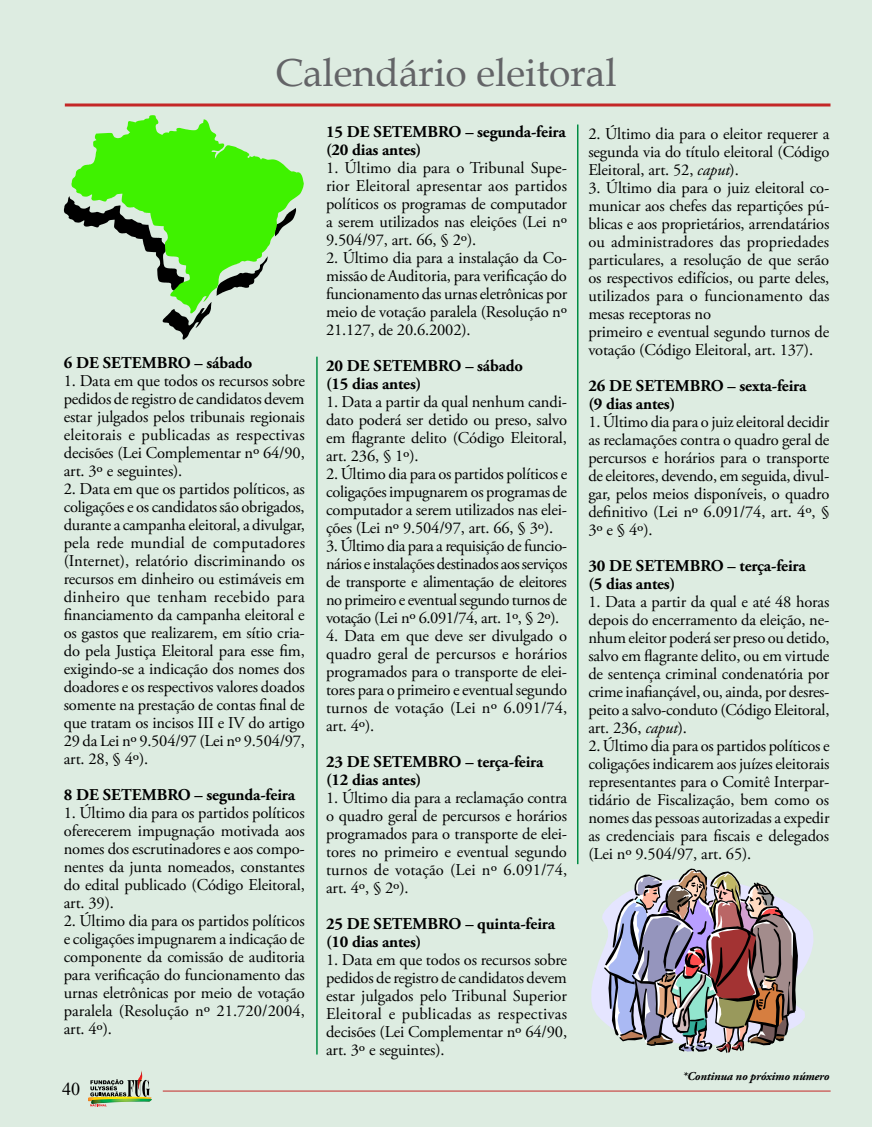
<style>
.page{position:relative;width:872px;height:1127px;background:#ddece1}
.page>*{position:absolute;margin:0;border:0;box-sizing:border-box;transform-origin:0 0}
.t1{font:39px "Book Antiqua";color:#636467}
.t2{font:18px "Times New Roman";color:#000}
.t3{font:16.5px/18px "Adobe Garamond Pro";letter-spacing:-.01em;color:#000;text-align:justify}
.t4{font:700 16.5px "Adobe Garamond Pro";letter-spacing:-.01em;color:#000}
.t5{font:italic 700 12px "Adobe Garamond Pro";letter-spacing:-.01em;color:#000}
.s1{font-style:italic}
</style>
<div class="page">
<svg style="left:591px;top:868px;width:222px;height:185px"></svg>
<svg style="left:162px;top:313px;width:48px;height:27px"></svg>
<svg style="left:64px;top:196px;width:7px;height:24px"></svg>
<svg style="left:71px;top:115px;width:233px;height:198px;fill:#3fec00"></svg>
<hr style="left:316px;top:357px;width:2px;height:697px;background:#008c44">
<hr style="left:577px;top:125px;width:1px;height:739px;background:#008c44">
<hr style="left:163px;top:1091px;width:667px;height:1px;background:#c42727">
<svg style="left:88px;top:1071px;width:64px;height:35px"></svg>
<hr style="left:65px;top:103px;width:765px;height:3px;background:#c42727">
<h1 class="t1" style="left:275px;top:46px;width:343px">Calendário eleitoral</h1>
<p class="t4" style="left:64px;top:353px;width:51px">6 de setembro</p>
<p class="t4" style="left:195px;top:353px;width:59px">– sábado</p>
<p class="t3" style="left:64px;top:373px;width:242px">1. Data em que todos os recursos sobre pedidos de registro de candidatos devem estar julgados pelos tribunais regionais eleitorais e publicadas as respectivas decisões (Lei Complementar nº 64/90, art. 3º e seguintes).</p>
<p class="t3" style="left:64px;top:481px;width:243px">2. Data em que os partidos políticos, as coligações e os candidatos são obrigados, durante a campanha eleitoral, a divulgar, pela rede mundial de computadores (Internet), relatório discriminando os recursos em dinheiro ou estimáveis em dinheiro que tenham recebido para financiamento da campanha eleitoral e os gastos que realizarem, em sítio cria&shy;do pela Justiça Eleitoral para esse fim, exigindo-se a indicação dos nomes dos doadores e os respectivos valores doados somente na prestação de contas final de que tratam os incisos III e IV do artigo 29 da Lei nº 9.504/97 (Lei nº 9.504/97, art. 28, § 4º).</p>
<p class="t4" style="left:64px;top:785px;width:51px">8 de setembro</p>
<p class="t4" style="left:195px;top:785px;width:102px">– segunda-feira</p>
<p class="t3" style="left:64px;top:805px;width:243px">1. Último dia para os partidos políticos oferecerem impugnação motivada aos nomes dos escrutinadores e aos compo&shy;nentes da junta nomeados, constantes do edital publicado (Código Eleitoral, art. 39).</p>
<p class="t3" style="left:64px;top:913px;width:243px">2. Último dia para os partidos políticos e coligações impugnarem a indicação de componente da comissão de auditoria para verificação do funcionamento das urnas eletrônicas por meio de votação paralela (Resolução nº 21.720/2004, art. 4º).</p>
<p class="t2" style="left:62px;top:1076px;width:19px">40</p>
<p class="t4" style="left:326px;top:122px;width:60px">15 de setembro</p>
<p class="t4" style="left:465px;top:122px;width:102px">– segunda-feira</p>
<p class="t4" style="left:326px;top:140px;width:97px">(20 dias antes)</p>
<p class="t3" style="left:326px;top:159px;width:243px">1. Último dia para o Tribunal Supe&shy;rior Eleitoral apresentar aos partidos políticos os programas de computador a serem utilizados nas eleições (Lei nº 9.504/97, art. 66, § 2º).</p>
<p class="t3" style="left:326px;top:249px;width:243px">2. Último dia para a instalação da Co&shy;missão de Auditoria, para verificação do funcionamento das urnas eletrônicas por meio de votação paralela (Resolução nº 21.127, de 20.6.2002).</p>
<p class="t4" style="left:326px;top:356px;width:60px">20 de setembro</p>
<p class="t4" style="left:465px;top:356px;width:59px">– sábado</p>
<p class="t4" style="left:326px;top:374px;width:97px">(15 dias antes)</p>
<p class="t3" style="left:326px;top:393px;width:242px">1. Data a partir da qual nenhum candi&shy;dato poderá ser detido ou preso, salvo em flagrante delito (Código Eleitoral, art. 236, § 1º).</p>
<p class="t3" style="left:326px;top:465px;width:243px">2. Último dia para os partidos políticos e coligações impugnarem os programas de computador a serem utilizados nas elei&shy;ções (Lei nº 9.504/97, art. 66, § 3º).</p>
<p class="t3" style="left:326px;top:537px;width:243px">3. Último dia para a requisição de funcio&shy;nários e instalações destinados aos serviços de transporte e alimentação de eleitores no primeiro e eventual segundo turnos de votação (Lei nº 6.091/74, art. 1º, § 2º).</p>
<p class="t3" style="left:326px;top:627px;width:243px">4. Data em que deve ser divulgado o quadro geral de percursos e horários programados para o transporte de elei&shy;tores para o primeiro e eventual segundo turnos de votação (Lei nº 6.091/74, art. 4º).</p>
<p class="t4" style="left:326px;top:752px;width:60px">23 de setembro</p>
<p class="t4" style="left:465px;top:752px;width:80px">– terça-feira</p>
<p class="t4" style="left:326px;top:770px;width:97px">(12 dias antes)</p>
<p class="t3" style="left:326px;top:789px;width:243px">1. Último dia para a reclamação contra o quadro geral de percursos e horários programados para o transporte de elei&shy;tores no primeiro e eventual segundo turnos de votação (Lei nº 6.091/74, art. 4º, § 2º).</p>
<p class="t4" style="left:326px;top:914px;width:60px">25 de setembro</p>
<p class="t4" style="left:465px;top:914px;width:91px">– quinta-feira</p>
<p class="t4" style="left:326px;top:932px;width:97px">(10 dias antes)</p>
<p class="t3" style="left:326px;top:951px;width:243px">1. Data em que todos os recursos sobre pedidos de registro de candidatos devem estar julgados pelo Tribunal Superior Eleitoral e publicadas as respectivas decisões (Lei Complementar nº 64/90, art. 3º e seguintes).</p>
<p class="t3" style="left:588px;top:125px;width:243px">2. Último dia para o eleitor requerer a segunda via do título eleitoral (Código Eleitoral, art. 52, <span class="s1">caput</span>).</p>
<p class="t3" style="left:588px;top:179px;width:243px;text-align:left">3. Último dia para o juiz eleitoral co&shy;municar aos chefes das repartições pú&shy;blicas e aos proprietários, arrendatários ou administradores das propriedades particulares, a resolução de que serão os respectivos edifícios, ou parte deles, utilizados para o funcionamento das mesas receptoras no<br>primeiro e eventual segundo turnos de votação (Código Eleitoral, art. 137).</p>
<p class="t4" style="left:588px;top:376px;width:60px">26 de setembro</p>
<p class="t4" style="left:727px;top:376px;width:80px">– sexta-feira</p>
<p class="t4" style="left:588px;top:394px;width:88px">(9 dias antes)</p>
<p class="t3" style="left:588px;top:413px;width:243px">1. Último dia para o juiz eleitoral decidir as reclamações contra o quadro geral de percursos e horários para o transporte de eleitores, devendo, em seguida, divul&shy;gar, pelos meios disponíveis, o quadro definitivo (Lei nº 6.091/74, art. 4º, § 3º e § 4º).</p>
<p class="t4" style="left:588px;top:556px;width:60px">30 de setembro</p>
<p class="t4" style="left:727px;top:556px;width:80px">– terça-feira</p>
<p class="t4" style="left:588px;top:574px;width:88px">(5 dias antes)</p>
<p class="t3" style="left:588px;top:593px;width:243px">1. Data a partir da qual e até 48 horas depois do encerramento da eleição, ne&shy;nhum eleitor poderá ser preso ou detido, salvo em flagrante delito, ou em virtude de sentença criminal condenatória por crime inafiançável, ou, ainda, por desres&shy;peito a salvo-conduto (Código Eleitoral, art. 236, <span class="s1">caput</span>).</p>
<p class="t3" style="left:588px;top:737px;width:243px">2. Último dia para os partidos políticos e coligações indicarem aos juízes eleitorais representantes para o Comitê Interpar&shy;tidário de Fiscalização, bem como os nomes das pessoas autorizadas a expedir as credenciais para fiscais e delegados (Lei nº 9.504/97, art. 65).</p>
<p class="t5" style="left:682px;top:1069px;width:148px">*Continua no próximo número</p>
</div>
